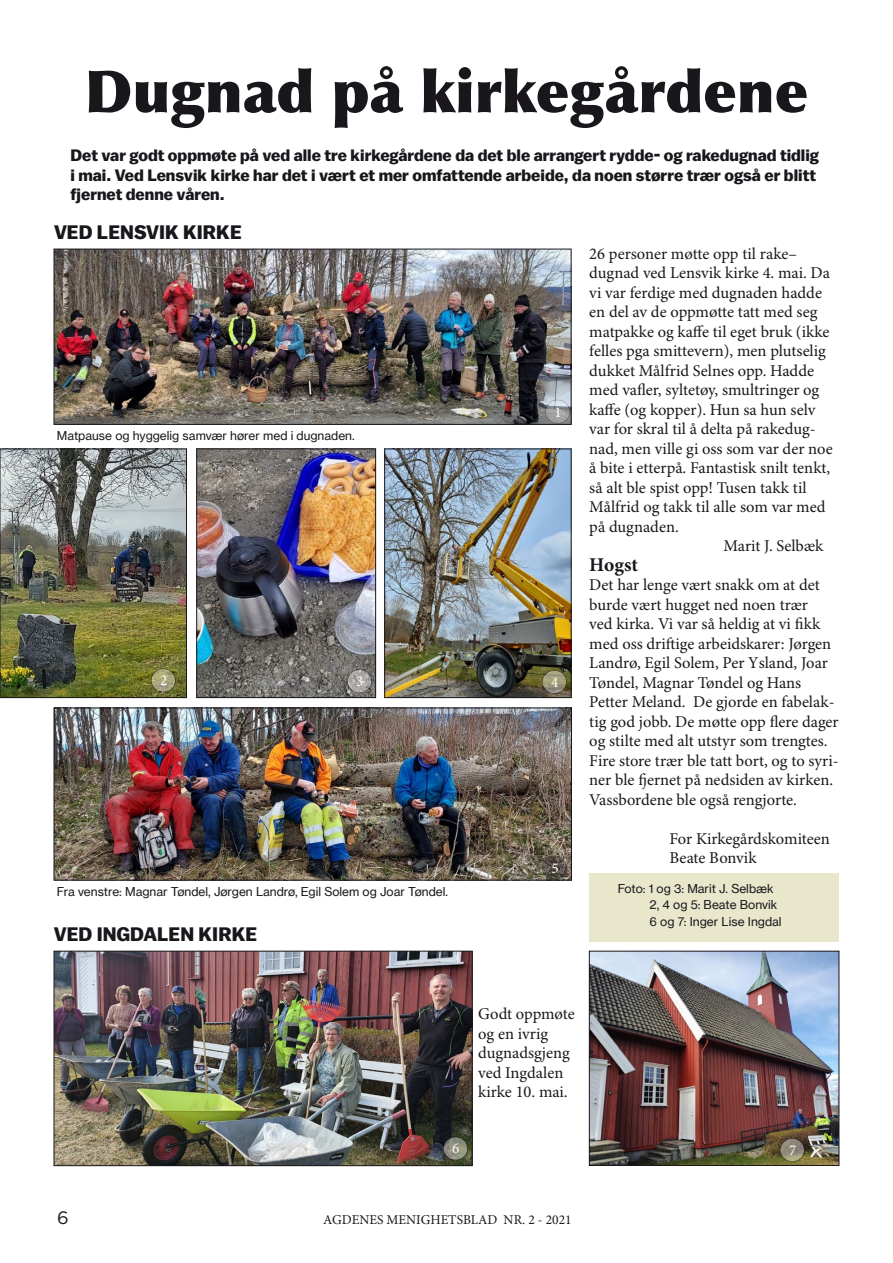
<style>
.page{position:relative;width:893px;height:1263px;background:#fff}
.page>*{position:absolute;margin:0;border:0;box-sizing:border-box;transform-origin:0 0}
.Brødtekst{font:900 58.5px "Optima LT Std";color:#1a171c}
.Balto_ingress{font:700 19.5px "Balto";color:#1a171c}
.Brødtekst-2{font:700 19.5px "Minion Pro";letter-spacing:-.005em;color:#1a171c}
.t1{font:18px "Gotham HTF";color:#1a171c}
.Brødtekst-3{font:16.5px/19.5px "Minion Pro";color:#1a171c}
.Balto_ingress-2{font:700 16.5px/19.5px "Balto";color:#1a171c}
.Brødtekst-4{font:15px "Minion Pro";color:#fff}
.t2{font:13.5px "Minion Pro";color:#1a171c}
.Bildetekst{font:12px "Neue Haas Grotesk Text Pro";color:#1a171c}
</style>
<div class="page">
<img style="left:56px;top:251px;width:513px;height:172px">
<div style="left:54px;top:249px;width:517px;height:176px;border:1px solid #1a171c"></div>
<img style="left:2px;top:451px;width:183px;height:245px">
<div style="left:0;top:449px;width:187px;height:249px;border:1px solid #1a171c"></div>
<img style="left:386px;top:451px;width:183px;height:245px">
<div style="left:384px;top:449px;width:187px;height:249px;border:1px solid #1a171c"></div>
<img style="left:199px;top:451px;width:175px;height:245px">
<div style="left:197px;top:449px;width:179px;height:249px;border:1px solid #1a171c"></div>
<img style="left:56px;top:710px;width:514px;height:168px">
<div style="left:54px;top:708px;width:518px;height:172px;border:1px solid #1a171c"></div>
<svg style="left:545px;top:400px;width:25px;height:23px"></svg>
<div style="left:545px;top:400px;width:25px;height:24px;border:1px solid #1a171c;border-radius:50%"></div>
<svg style="left:151px;top:669px;width:25px;height:23px"></svg>
<div style="left:151px;top:668px;width:25px;height:24px;border:1px solid #1a171c;border-radius:50%"></div>
<svg style="left:347px;top:669px;width:25px;height:24px"></svg>
<div style="left:347px;top:669px;width:25px;height:24px;border:1px solid #1a171c;border-radius:50%"></div>
<svg style="left:542px;top:670px;width:25px;height:24px"></svg>
<div style="left:542px;top:670px;width:25px;height:24px;border:1px solid #1a171c;border-radius:50%"></div>
<svg style="left:542px;top:856px;width:25px;height:24px"></svg>
<div style="left:542px;top:856px;width:25px;height:24px;border:1px solid #1a171c;border-radius:50%"></div>
<div style="left:589px;top:873px;width:250px;height:68px;background:#e8e7cc"></div>
<img style="left:56px;top:953px;width:414px;height:211px">
<div style="left:54px;top:951px;width:418px;height:215px;border:1px solid #1a171c"></div>
<svg style="left:443px;top:1137px;width:25px;height:23px"></svg>
<div style="left:443px;top:1136px;width:25px;height:24px;border:1px solid #1a171c;border-radius:50%"></div>
<img style="left:591px;top:953px;width:246px;height:211px">
<div style="left:589px;top:951px;width:250px;height:215px;border:1px solid #1a171c"></div>
<svg style="left:780px;top:1138px;width:24px;height:24px"></svg>
<div style="left:780px;top:1138px;width:25px;height:24px;border:1px solid #1a171c;border-radius:50%"></div>
<p class="Brødtekst" style="left:85px;top:56px;width:725px">Dugnad på kirkegårdene</p>
<p class="Balto_ingress-2" style="left:70px;top:146px;width:750px">Det var godt oppmøte på ved alle tre kirkegårdene da det ble arrangert rydde- og rakedugnad tidlig i mai. Ved Lensvik kirke har det i vært et mer omfattende arbeide, da noen større trær også er blitt fjernet denne våren.</p>
<p class="Balto_ingress" style="left:54px;top:221px;width:189px">VED LENSVIK KIRKE</p>
<p class="Bildetekst" style="left:57px;top:428px;width:299px">Matpause og hyggelig samvær hører med i dugnaden.</p>
<p class="Brødtekst-4" style="left:554px;top:403px;width:9px">1</p>
<p class="Brødtekst-4" style="left:160px;top:671px;width:9px">2</p>
<p class="Brødtekst-4" style="left:356px;top:672px;width:9px">3</p>
<p class="Brødtekst-4" style="left:551px;top:673px;width:9px">4</p>
<p class="Bildetekst" style="left:57px;top:884px;width:393px">Fra venstre: Magnar Tøndel, Jørgen Landrø, Egil Solem og Joar Tøndel.</p>
<p class="Balto_ingress" style="left:54px;top:923px;width:205px">VED INGDALEN KIRKE</p>
<p class="Brødtekst-4" style="left:551px;top:859px;width:9px">5</p>
<p class="Brødtekst-3" style="left:589px;top:244px;width:245px">26 personer møtte opp til rake– dugnad ved Lensvik kirke 4. mai. Da vi var ferdige med dugnaden hadde en del av de oppmøtte tatt med seg matpakke og kaffe til eget bruk (ikke felles pga smittevern), men plutselig dukket Målfrid Selnes opp. Hadde med vafler, syltetøy, smultringer og kaffe (og kopper). Hun sa hun selv var for skral til å delta på rakedug&shy;nad, men ville gi oss som var der noe å bite i etterpå. Fantastisk snilt tenkt, så alt ble spist opp! Tusen takk til Målfrid og takk til alle som var med på dugnaden.</p>
<p class="Brødtekst-3" style="left:723px;top:537px;width:101px">Marit J. Selbæk</p>
<p class="Brødtekst-2" style="left:589px;top:553px;width:50px">Hogst</p>
<p class="Brødtekst-3" style="left:589px;top:576px;width:251px">Det har lenge vært snakk om at det burde vært hugget ned noen trær<br>ved kirka. Vi var så heldig at vi fikk med oss driftige arbeidskarer: Jørgen Landrø, Egil Solem, Per Ysland, Joar Tøndel, Magnar Tøndel og Hans Petter Meland. De gjorde en fabelak&shy;tig god jobb. De møtte opp flere dager og stilte med alt utstyr som trengtes.<br>Fire store trær ble tatt bort, og to syri&shy;ner ble fjernet på nedsiden av kirken.<br>Vassbordene ble også rengjorte.</p>
<p class="Brødtekst-3" style="left:669px;top:829px;width:162px">For Kirkegårdskomiteen</p>
<p class="Brødtekst-3" style="left:669px;top:849px;width:89px">Beate Bonvik</p>
<p class="Bildetekst" style="left:618px;top:881px;width:158px">Foto: 1 og 3: Marit J. Selbæk</p>
<p class="Bildetekst" style="left:650px;top:897px;width:129px">2, 4 og 5: Beate Bonvik</p>
<p class="Bildetekst" style="left:649px;top:914px;width:134px">6 og 7: Inger Lise Ingdal</p>
<p class="Brødtekst-3" style="left:478px;top:1005px;width:98px">Godt oppmøte og en ivrig dugnadsgjeng ved Ingdalen kirke 10. mai.</p>
<p class="Brødtekst-4" style="left:452px;top:1139px;width:9px">6</p>
<p class="Brødtekst-4" style="left:788px;top:1140px;width:9px">4</p>
<p class="Brødtekst-4" style="left:789px;top:1141px;width:9px">7</p>
<p class="t1" style="left:57px;top:1207px;width:13px">6</p>
<p class="t2" style="left:323px;top:1211px;width:250px">AGDENES MENIGHETSBLAD NR. 2 - 2021</p>
</div>
